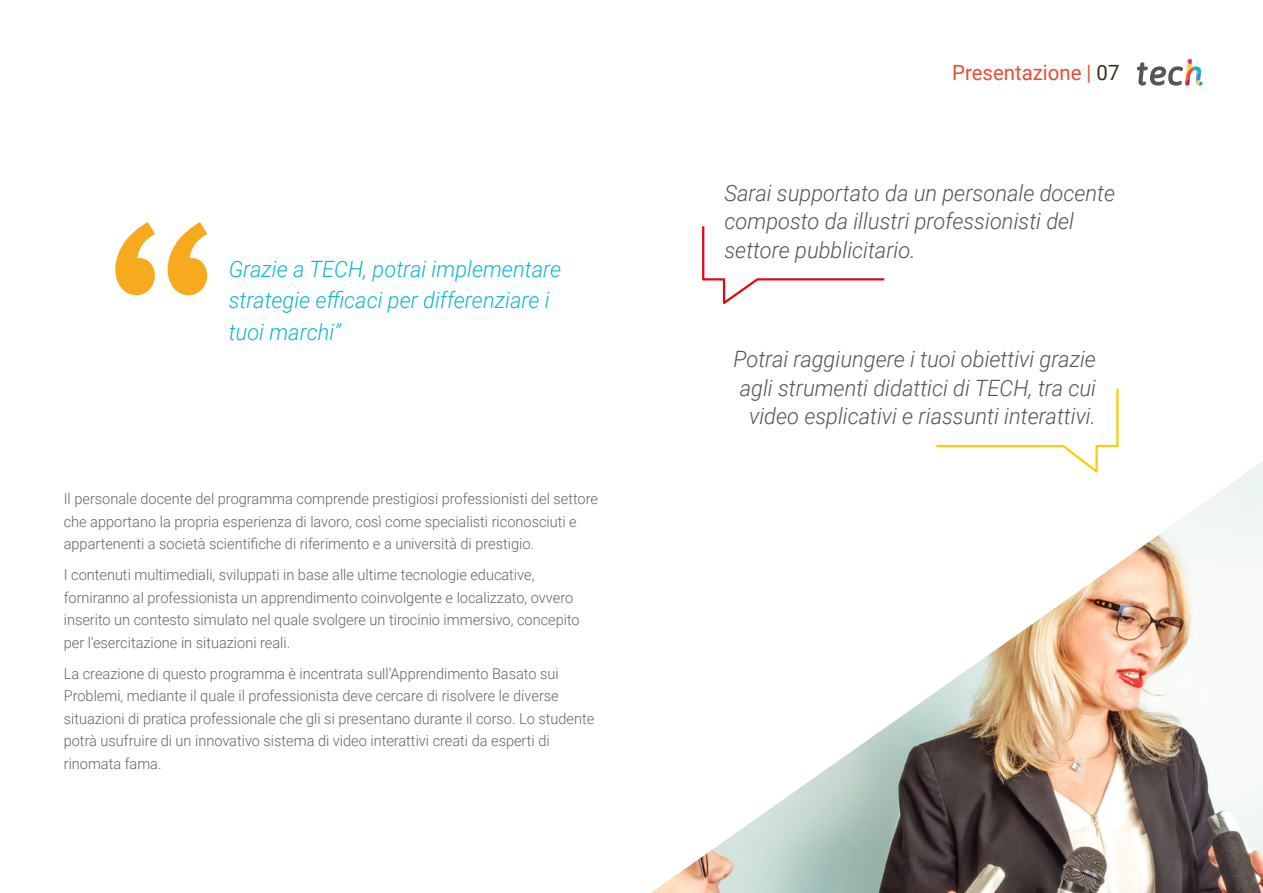
<style>
.page{position:relative;width:1263px;height:893px;background:#fff}
.page>*{position:absolute;margin:0;border:0;box-sizing:border-box;transform-origin:0 0}
.t1{font:italic 300 22.5px/28.5px "Roboto";color:#52555b;text-align:right}
.t2{font:italic 300 22.5px/31.5px "Roboto";color:#0fb6cf}
.t3{font:21px "Roboto";color:#e94d35}
.t4{font:300 15px/22.5px "Roboto";color:#61646a}
.s1{color:#312e20}
</style>
<div class="page">
<img style="left:651px;top:461px;width:612px;height:432px">
<svg style="left:934px;top:388px;width:186px;height:88px"></svg>
<svg style="left:702px;top:226px;width:183px;height:78px"></svg>
<svg style="left:115px;top:222px;width:92px;height:73px"></svg>
<svg style="left:1137px;top:59px;width:65px;height:27px"></svg>
<h1 class="t2" style="left:229px;top:252px;width:334px">Grazie a TECH, potrai implementare strategie efficaci per differenziare i tuoi marchi”</h1>
<p class="t4" style="left:64px;top:487px;width:536px">Il personale docente del programma comprende prestigiosi professionisti del settore che apportano la propria esperienza di lavoro, così come specialisti riconosciuti e appartenenti a società scientifiche di riferimento e a università di prestigio.</p>
<p class="t4" style="left:64px;top:563px;width:517px">I contenuti multimediali, sviluppati in base alle ultime tecnologie educative, forniranno al professionista un apprendimento coinvolgente e localizzato, ovvero inserito un contesto simulato nel quale svolgere un tirocinio immersivo, concepito per l'esercitazione in situazioni reali.</p>
<p class="t4" style="left:64px;top:662px;width:532px">La creazione di questo programma è incentrata sull’Apprendimento Basato sui Problemi, mediante il quale il professionista deve cercare di risolvere le diverse situazioni di pratica professionale che gli si presentano durante il corso. Lo studente potrà usufruire di un innovativo sistema di video interattivi creati da esperti di rinomata fama.</p>
<h2 class="t3" style="left:952px;top:57px;width:169px">Presentazione | <span class="s1">07</span></h2>
<h1 class="t1" style="left:724px;top:178px;width:392px;text-align:left">Sarai supportato da un personale docente composto da illustri professionisti del settore pubblicitario.</h1>
<h1 class="t1" style="left:733px;top:344px;width:364px">Potrai raggiungere i tuoi obiettivi grazie agli strumenti didattici di TECH, tra cui video esplicativi e riassunti interattivi.</h1>
</div>
